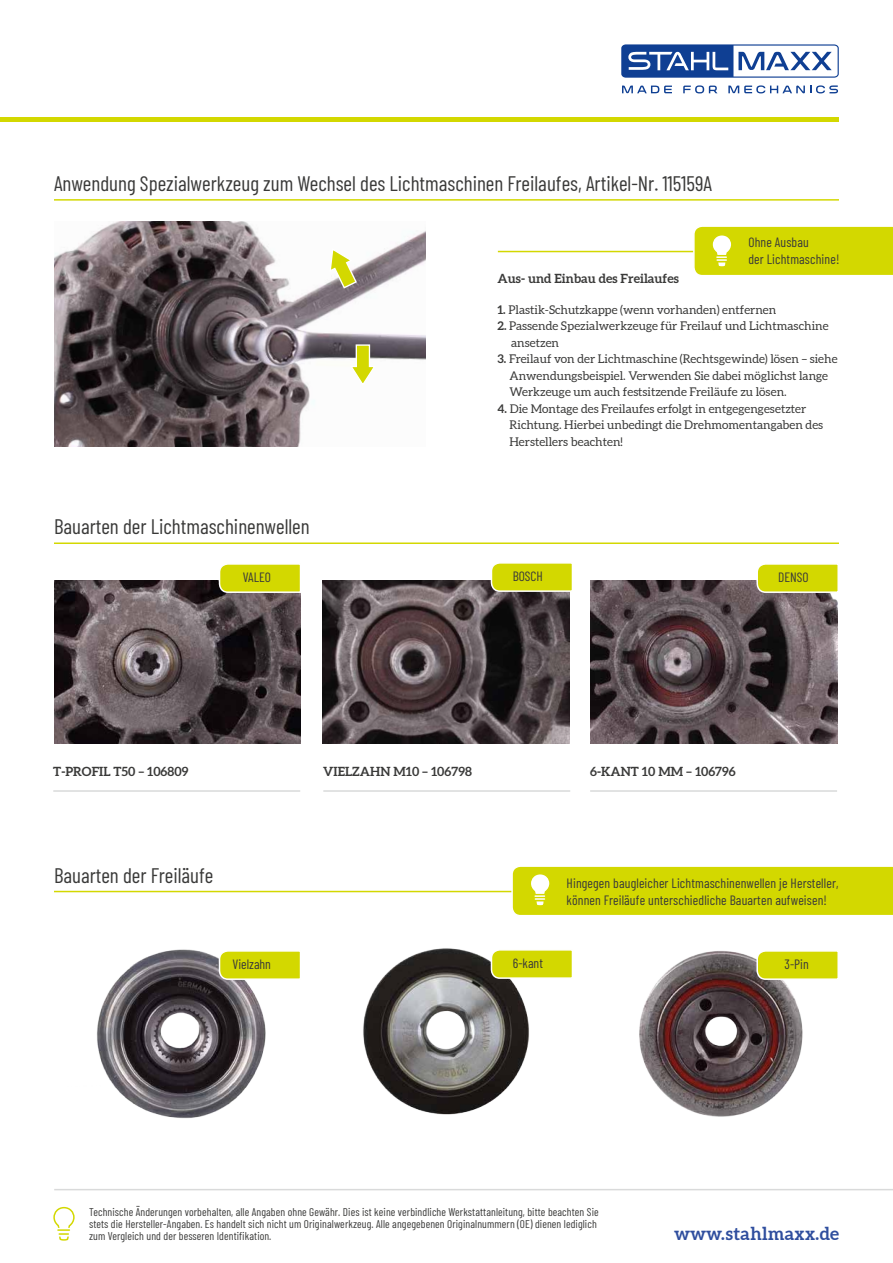
<style>
.page{position:relative;width:893px;height:1263px;background:#fff}
.page>*{position:absolute;margin:0;border:0;box-sizing:border-box;transform-origin:0 0}
.t1{font:21px "Barlow Condensed";color:#3a3a39}
.t2{font:700 18px "Aleo";letter-spacing:.02em;color:#2f4e9e}
.t3{font:13.5px "Barlow Condensed";letter-spacing:.01em;color:#3a3a39}
.t4{font:700 12.75px "Aleo";color:#3a3a39}
.t5{font:12px/16.5px "Aleo";color:#3a3a39}
.t6{font:11.25px/12px "Barlow Condensed";letter-spacing:.01em;color:#3a3a39}
.s1{font-weight:700}
</style>
<div class="page">
<svg style="left:683px;top:85px;width:34px;height:8px"></svg>
<svg style="left:728px;top:85px;width:110px;height:8px"></svg>
<svg style="left:622px;top:86px;width:50px;height:7px"></svg>
<svg style="left:621px;top:44px;width:218px;height:34px"></svg>
<hr style="left:0;top:118px;width:839px;height:4px;background:#d3d800">
<hr style="left:54px;top:1189px;width:839px;height:1px;background:#d9dada">
<svg style="left:53px;top:1206px;width:22px;height:35px"></svg>
<img style="left:54px;top:221px;width:371px;height:225px">
<hr style="left:54px;top:199px;width:785px;height:2px;background:#d3d800">
<svg style="left:328px;top:247px;width:30px;height:42px"></svg>
<svg style="left:349px;top:344px;width:28px;height:43px"></svg>
<hr style="left:498px;top:251px;width:342px;height:1px;background:#d3d800">
<svg style="left:693px;top:226px;width:200px;height:49px;background:#d5da10"></svg>
<img style="left:97px;top:949px;width:169px;height:170px">
<img style="left:363px;top:948px;width:166px;height:167px">
<img style="left:639px;top:951px;width:164px;height:166px">
<img style="left:54px;top:580px;width:246px;height:163px">
<img style="left:591px;top:581px;width:246px;height:163px">
<img style="left:323px;top:581px;width:246px;height:163px">
<hr style="left:54px;top:542px;width:785px;height:2px;background:#d3d800">
<svg style="left:218px;top:564px;width:83px;height:30px;background:#d1d51f"></svg>
<svg style="left:490px;top:563px;width:82px;height:30px;background:#d1d41c"></svg>
<svg style="left:756px;top:564px;width:82px;height:30px;background:#d3d71e"></svg>
<hr style="left:53px;top:790px;width:247px;height:2px;background:#d9dada">
<hr style="left:323px;top:790px;width:247px;height:2px;background:#d9dada">
<hr style="left:590px;top:790px;width:247px;height:2px;background:#d9dada">
<hr style="left:54px;top:891px;width:786px;height:1px;background:#d3d800">
<div style="left:511px;top:866px;width:382px;height:49px;background:#d3d800"></div>
<svg style="left:218px;top:949px;width:82px;height:32px;background:#d8dc2f"></svg>
<svg style="left:490px;top:948px;width:82px;height:32px;background:#d7db2d"></svg>
<svg style="left:756px;top:951px;width:82px;height:30px;background:#d5d921"></svg>
<p class="t1" style="left:54px;top:169px;width:660px">Anwendung Spezialwerkzeug zum Wechsel des Lichtmaschinen Freilaufes, Artikel-Nr. 115159A</p>
<p class="t3" style="left:748px;top:233px;width:62px">Ohne Ausbau</p>
<p class="t3" style="left:748px;top:249px;width:92px">der Lichtmaschine!</p>
<p class="t4" style="left:497px;top:271px;width:183px">Aus- und Einbau des Freilaufes</p>
<p class="t5" style="left:497px;top:302px;width:280px"><span class="s1">1.</span> Plastik-Schutzkappe (wenn vorhanden) entfernen</p>
<p class="t5" style="left:511px;top:318px;width:319px;text-indent:-14px"><span class="s1">2.</span> Passende Spezialwerkzeuge für Freilauf und Lichtmaschine ansetzen</p>
<p class="t5" style="left:497px;top:351px;width:342px"><span class="s1">3.</span> Freilauf von der Lichtmaschine (Rechtsgewinde) lösen – siehe</p>
<p class="t5" style="left:509px;top:368px;width:320px">Anwendungsbeispiel. Verwenden Sie dabei möglichst lange</p>
<p class="t5" style="left:509px;top:384px;width:279px">Werkzeuge um auch festsitzende Freiläufe zu lösen.</p>
<p class="t5" style="left:497px;top:401px;width:310px"><span class="s1">4.</span> Die Montage des Freilaufes erfolgt in entgegengesetzter</p>
<p class="t5" style="left:509px;top:417px;width:315px">Richtung. Hierbei unbedingt die Drehmomentangaben des</p>
<p class="t5" style="left:509px;top:434px;width:115px">Herstellers beachten!</p>
<p class="t1" style="left:54px;top:512px;width:257px">Bauarten der Lichtmaschinenwellen</p>
<p class="t3" style="left:243px;top:568px;width:30px">VALEO</p>
<p class="t3" style="left:513px;top:567px;width:32px">BOSCH</p>
<p class="t3" style="left:778px;top:568px;width:32px">DENSO</p>
<p class="t4" style="left:53px;top:763px;width:137px">T-PROFIL T50 – 106809</p>
<p class="t4" style="left:323px;top:763px;width:150px">VIELZAHN M10 – 106798</p>
<p class="t4" style="left:590px;top:763px;width:147px">6-KANT 10 MM – 106796</p>
<p class="t1" style="left:54px;top:861px;width:161px">Bauarten der Freiläufe</p>
<p class="t3" style="left:567px;top:874px;width:273px">Hingegen baugleicher Lichtmaschinenwellen je Hersteller,</p>
<p class="t3" style="left:567px;top:890px;width:262px">können Freiläufe unterschiedliche Bauarten aufweisen!</p>
<p class="t3" style="left:232px;top:955px;width:40px">Vielzahn</p>
<p class="t3" style="left:513px;top:954px;width:32px">6-kant</p>
<p class="t3" style="left:784px;top:955px;width:26px">3-Pin</p>
<p class="t6" style="left:89px;top:1205px;width:511px">Technische Änderungen vorbehalten, alle Angaben ohne Gewähr. Dies ist keine verbindliche Werkstattanleitung, bitte beachten Sie stets die Hersteller-Angaben. Es handelt sich nicht um Originalwerkzeug. Alle angegebenen Originalnummern (OE) dienen lediglich zum Vergleich und der besseren Identifikation.</p>
<h2 class="t2" style="left:674px;top:1223px;width:166px">www.stahlmaxx.de</h2>
</div>
